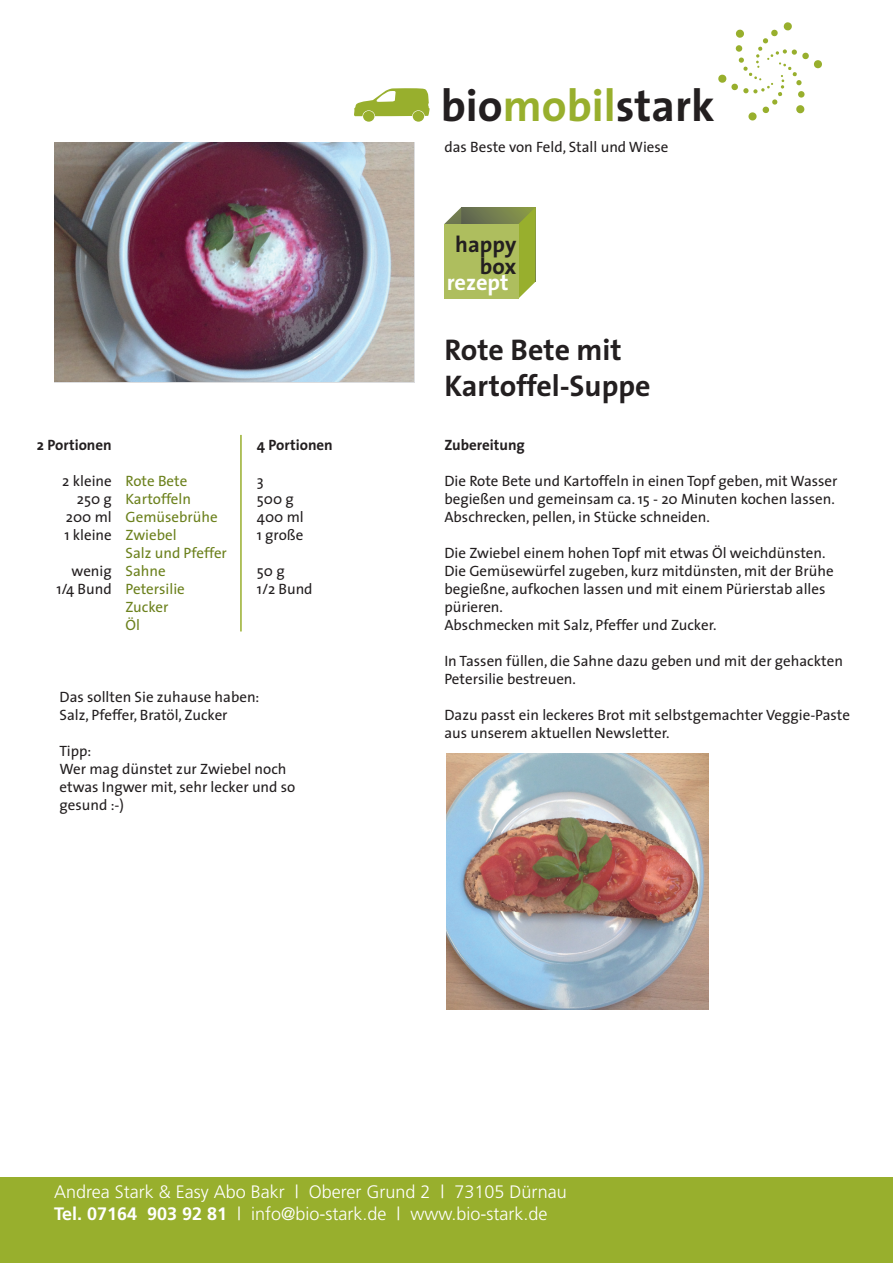
<style>
.page{position:relative;width:893px;height:1263px;background:#fff}
.page>*{position:absolute;margin:0;border:0;box-sizing:border-box;transform-origin:0 0}
.t1{font:700 45px "The Sans";color:#231f20}
.t2{font:700 30px/36px "The Sans";color:#231f20}
.t3{font:700 22.5px/21.6px "The Sans";color:#231f20;text-align:right}
.t4{font:700 22.5px "The Sans";letter-spacing:-.005em;color:#fff}
.t5{font:300 18px/21.6px "Frutiger";color:#fff}
.t6{font:15px/18px "The Sans";color:#231f20}
.t7{font:15px/18px "The Sans";color:#6c811d}
.t8{font:700 15px "The Sans";color:#231f20}
.s1{color:#98af2d}
.s2{font-weight:700}
</style>
<div class="page">
<img style="left:54px;top:142px;width:360px;height:240px">
<svg style="left:354px;top:88px;width:76px;height:28px"></svg>
<svg style="left:362px;top:110px;width:13px;height:12px"></svg>
<svg style="left:412px;top:110px;width:13px;height:12px"></svg>
<div style="left:413px;top:111px;width:11px;height:11px;background:#98af2d;border-radius:50%"></div>
<div style="left:363px;top:111px;width:11px;height:11px;background:#98af2d;border-radius:50%"></div>
<svg style="left:718px;top:22px;width:104px;height:99px"></svg>
<div style="left:0;top:1178px;width:893px;height:85px;background:#98af2d"></div>
<svg style="left:461px;top:207px;width:57px;height:17px"></svg>
<svg style="left:444px;top:207px;width:17px;height:17px"></svg>
<svg style="left:518px;top:207px;width:17px;height:91px"></svg>
<div style="left:444px;top:224px;width:74px;height:74px;background:#aebe5e"></div>
<hr style="left:240px;top:435px;width:2px;height:196px;background:#98af2d">
<img style="left:446px;top:754px;width:263px;height:256px">
<h1 class="t1" style="left:441px;top:68px;width:275px">bio<span class="s1">mobil</span>stark</h1>
<p class="t6" style="left:444px;top:137px;width:226px">das Beste von Feld, Stall und Wiese</p>
<h3 class="t3" style="left:455px;top:233px;width:62px">happy box</h3>
<h3 class="t4" style="left:447px;top:263px;width:63px">rezept</h3>
<p class="t8" style="left:37px;top:432px;width:76px">2 Portionen</p>
<p class="t6" style="left:62px;top:471px;width:51px;text-align:right">2 kleine<br>250 g<br>200 ml<br>1 kleine</p>
<p class="t6" style="left:56px;top:561px;width:57px;text-align:right">wenig<br>1/4 Bund</p>
<p class="t7" style="left:126px;top:471px;width:103px">Rote Bete<br>Kartoffeln<br>Gemüsebrühe<br>Zwiebel<br>Salz und Pfeffer<br>Sahne<br>Petersilie<br>Zucker<br>Öl</p>
<p class="t8" style="left:257px;top:432px;width:77px">4 Portionen</p>
<p class="t6" style="left:257px;top:471px;width:48px">3<br>500 g<br>400 ml<br>1 große</p>
<p class="t6" style="left:257px;top:561px;width:57px">50 g<br>1/2 Bund</p>
<p class="t6" style="left:60px;top:687px;width:201px">Das sollten Sie zuhause haben:<br>Salz, Pfeffer, Bratöl, Zucker</p>
<p class="t6" style="left:60px;top:741px;width:237px">Tipp:<br>Wer mag dünstet zur Zwiebel noch etwas Ingwer mit, sehr lecker und so gesund :-)</p>
<h2 class="t2" style="left:444px;top:331px;width:208px">Rote Bete mit<br>Kartoffel-Suppe</h2>
<p class="t8" style="left:444px;top:432px;width:82px">Zubereitung</p>
<p class="t6" style="left:444px;top:471px;width:395px">Die Rote Bete und Kartoffeln in einen Topf geben, mit Wasser begießen und gemeinsam ca. 15 - 20 Minuten kochen lassen.<br>Abschrecken, pellen, in Stücke schneiden.</p>
<p class="t6" style="left:444px;top:543px;width:391px">Die Zwiebel einem hohen Topf mit etwas Öl weichdünsten.<br>Die Gemüsewürfel zugeben, kurz mitdünsten, mit der Brühe begießne, aufkochen lassen und mit einem Pürierstab alles pürieren.<br>Abschmecken mit Salz, Pfeffer und Zucker.</p>
<p class="t6" style="left:444px;top:651px;width:400px">In Tassen füllen, die Sahne dazu geben und mit der gehackten<br>Petersilie bestreuen.</p>
<p class="t6" style="left:444px;top:705px;width:407px">Dazu passt ein leckeres Brot mit selbstgemachter Veggie-Paste aus unserem aktuellen Newsletter.</p>
<p class="t5" style="left:54px;top:1181px;width:514px">Andrea Stark &amp; Easy Abo Bakr | Oberer Grund 2 | 73105 Dürnau<br><span class="s2">Tel. 07164 903 92 81</span> | info@bio-stark.de | www.bio-stark.de</p>
</div>
